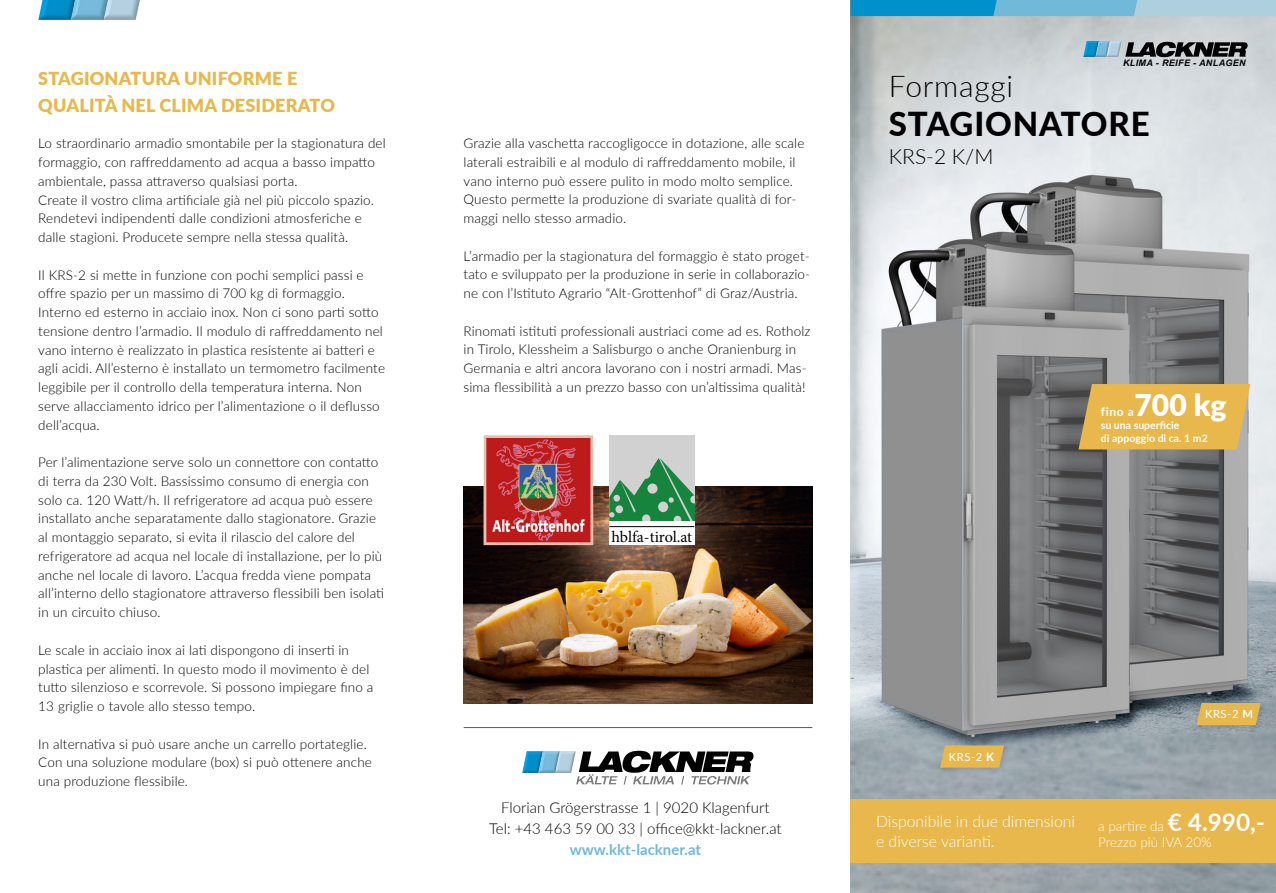
<style>
.page{position:relative;width:1276px;height:893px;background:#fff}
.page>*{position:absolute;margin:0;border:0;box-sizing:border-box;transform-origin:0 0}
.t1{font:800 33px "Lato";letter-spacing:.025em;color:#000}
.t2{font:300 30px "Lato";letter-spacing:.025em;color:#000}
.t3{font:900 30px "Lato";color:#fff}
.t4{font:300 21px "Lato";color:#000}
.t5{font:900 18px/27px "Lato";letter-spacing:.01em;color:#e8b84c}
.t6{font:16.05px "Minion Pro";letter-spacing:-.005em;color:#000}
.t7{font:300 15.75px/19.5px "Lato";color:#fff}
.t8{font:300 15px/21px "Lato";color:#000;text-align:center}
.t9{font:700 15px "Lato";color:#71b9d8}
.t10{font:300 13.5px/18.8px "Lato";letter-spacing:.01em;color:#000}
.t11{font:300 13.5px/16.2px "Lato";color:#fff}
.t12{font:700 12px "Lato";color:#fff}
.t13{font:11.25px "Lato";letter-spacing:.05em;color:#fff}
.t14{font:700 10.5px/12.6px "Lato";color:#fff}
.t15{font:italic 700 9px "Arial";letter-spacing:.04em;color:#000}
.s1{font-weight:800}
.s2{font-weight:700}
.s3{font-weight:700;font-size:24.3px}
</style>
<div class="page">
<img style="left:850px;top:16px;width:426px;height:877px">
<img style="left:1109px;top:42px;width:12px;height:14px">
<img style="left:1098px;top:42px;width:11px;height:14px">
<img style="left:1083px;top:42px;width:15px;height:14px">
<svg style="left:1125px;top:42px;width:123px;height:15px"></svg>
<div style="left:937px;top:742px;width:73px;height:32px;background:#000;opacity:.11"></div>
<svg style="left:940px;top:745px;width:64px;height:23px"></svg>
<div style="left:1193px;top:700px;width:74px;height:32px;background:#000;opacity:.11"></div>
<svg style="left:1196px;top:703px;width:64px;height:22px"></svg>
<div style="left:850px;top:799px;width:426px;height:63px;background:#e8b84c"></div>
<svg style="left:850px;top:0;width:426px;height:16px"></svg>
<svg style="left:1078px;top:384px;width:172px;height:65px"></svg>
<img style="left:112px;top:0;width:28px;height:19px">
<img style="left:80px;top:0;width:32px;height:19px">
<img style="left:38px;top:0;width:42px;height:19px">
<img style="left:559px;top:751px;width:16px;height:21px">
<img style="left:543px;top:751px;width:16px;height:21px">
<img style="left:522px;top:751px;width:21px;height:21px">
<svg style="left:576px;top:751px;width:178px;height:33px"></svg>
<hr style="left:463px;top:727px;width:349px;height:1px;background:#5a5a5b">
<img style="left:463px;top:486px;width:349px;height:217px">
<img style="left:474px;top:435px;width:131px;height:126px">
<div style="left:609px;top:435px;width:85px;height:86px;background:#d1d1d1"></div>
<div style="left:609px;top:521px;width:85px;height:24px;background:#fff"></div>
<svg style="left:609px;top:458px;width:85px;height:63px"></svg>
<hr style="left:609px;top:526px;width:85px;height:1px;background:#000">
<h3 class="t5" style="left:38px;top:64px;width:298px">STAGIONATURA UNIFORME E<br>QUALITÀ NEL CLIMA DESIDERATO</h3>
<p class="t10" style="left:38px;top:134px;width:349px">Lo straordinario armadio smontabile per la stagionatura del formaggio, con raffreddamento ad acqua a basso impatto ambientale, passa attraverso qualsiasi porta.<br>Create il vostro clima artificiale già nel più piccolo spazio.<br>Rendetevi indipendenti dalle condizioni atmosferiche e dalle stagioni. Producete sempre nella stessa qualità.</p>
<p class="t10" style="left:38px;top:265px;width:348px">Il KRS-2 si mette in funzione con pochi semplici passi e offre spazio per un massimo di 700 kg di formaggio.<br>Interno ed esterno in acciaio inox. Non ci sono parti sotto tensione dentro l’armadio. Il modulo di raffreddamento nel vano interno è realizzato in plastica resistente ai batteri e agli acidi. All’esterno è installato un termometro facilmente leggibile per il controllo della temperatura interna. Non serve allacciamento idrico per l’alimentazione o il deflusso dell’acqua.</p>
<p class="t10" style="left:38px;top:452px;width:347px">Per l’alimentazione serve solo un connettore con contatto di terra da 230 Volt. Bassissimo consumo di energia con solo ca. 120 Watt/h. Il refrigeratore ad acqua può essere installato anche separatamente dallo stagionatore. Grazie al montaggio separato, si evita il rilascio del calore del refrigeratore ad acqua nel locale di installazione, per lo più anche nel locale di lavoro. L’acqua fredda viene pompata all’interno dello stagionatore attraverso flessibili ben isolati in un circuito chiuso.</p>
<p class="t10" style="left:38px;top:640px;width:337px">Le scale in acciaio inox ai lati dispongono di inserti in plastica per alimenti. In questo modo il movimento è del tutto silenzioso e scorrevole. Si possono impiegare fino a 13 griglie o tavole allo stesso tempo.</p>
<p class="t10" style="left:38px;top:734px;width:335px">In alternativa si può usare anche un carrello portateglie.<br>Con una soluzione modulare (box) si può ottenere anche una produzione flessibile.</p>
<p class="t10" style="left:463px;top:133px;width:342px">Grazie alla vaschetta raccogligocce in dotazione, alle scale laterali estraibili e al modulo di raffreddamento mobile, il vano interno può essere pulito in modo molto semplice.<br>Questo permette la produzione di svariate qualità di for&shy;maggi nello stesso armadio.</p>
<p class="t10" style="left:463px;top:246px;width:348px;text-align:justify">L’armadio per la stagionatura del formaggio è stato proget&shy;tato e sviluppato per la produzione in serie in collaborazio&shy;ne con l’Istituto Agrario “Alt-Grottenhof” di Graz/Austria.</p>
<p class="t10" style="left:463px;top:321px;width:348px">Rinomati istituti professionali austriaci come ad es. Rotholz in Tirolo, Klessheim a Salisburgo o anche Oranienburg in Germania e altri ancora lavorano con i nostri armadi. Mas&shy;sima flessibilità a un prezzo basso con un’altissima qualità!</p>
<p class="t6" style="left:611px;top:526px;width:82px">hblfa-tirol.at</p>
<p class="t15" style="left:1123px;top:57px;width:124px">KLIMA - REIFE - ANLAGEN</p>
<h2 class="t2" style="left:889px;top:65px;width:126px">Formaggi</h2>
<h1 class="t1" style="left:889px;top:99px;width:262px">STAGIONATORE</h1>
<h3 class="t4" style="left:889px;top:142px;width:106px">KRS-2 K/M</h3>
<h2 class="t3" style="left:1134px;top:383px;width:93px">700 kg</h2>
<p class="t14" style="left:1101px;top:418px;width:108px">su una superficie<br>di appoggio di ca. 1 m2</p>
<p class="t12" style="left:1101px;top:403px;width:34px">fino a</p>
<p class="t8" style="left:489px;top:797px;width:294px">Florian Grögerstrasse 1 | 9020 Klagenfurt<br>Tel: +43 463 59 00 33 | office@kkt-lackner.at</p>
<p class="t9" style="left:570px;top:838px;width:133px">www.kkt-lackner.at</p>
<p class="t13" style="left:949px;top:749px;width:47px">KRS-2 <span class="s1">K</span></p>
<p class="t13" style="left:1205px;top:706px;width:50px">KRS-2 <span class="s2">M</span></p>
<p class="t7" style="left:876px;top:811px;width:200px">Disponibile in due dimensioni e diverse varianti.</p>
<p class="t11" style="left:1098px;top:818px;width:168px">a partire da <span class="s3">€ 4.990,-<br></span>Prezzo più IVA 20%</p>
</div>
